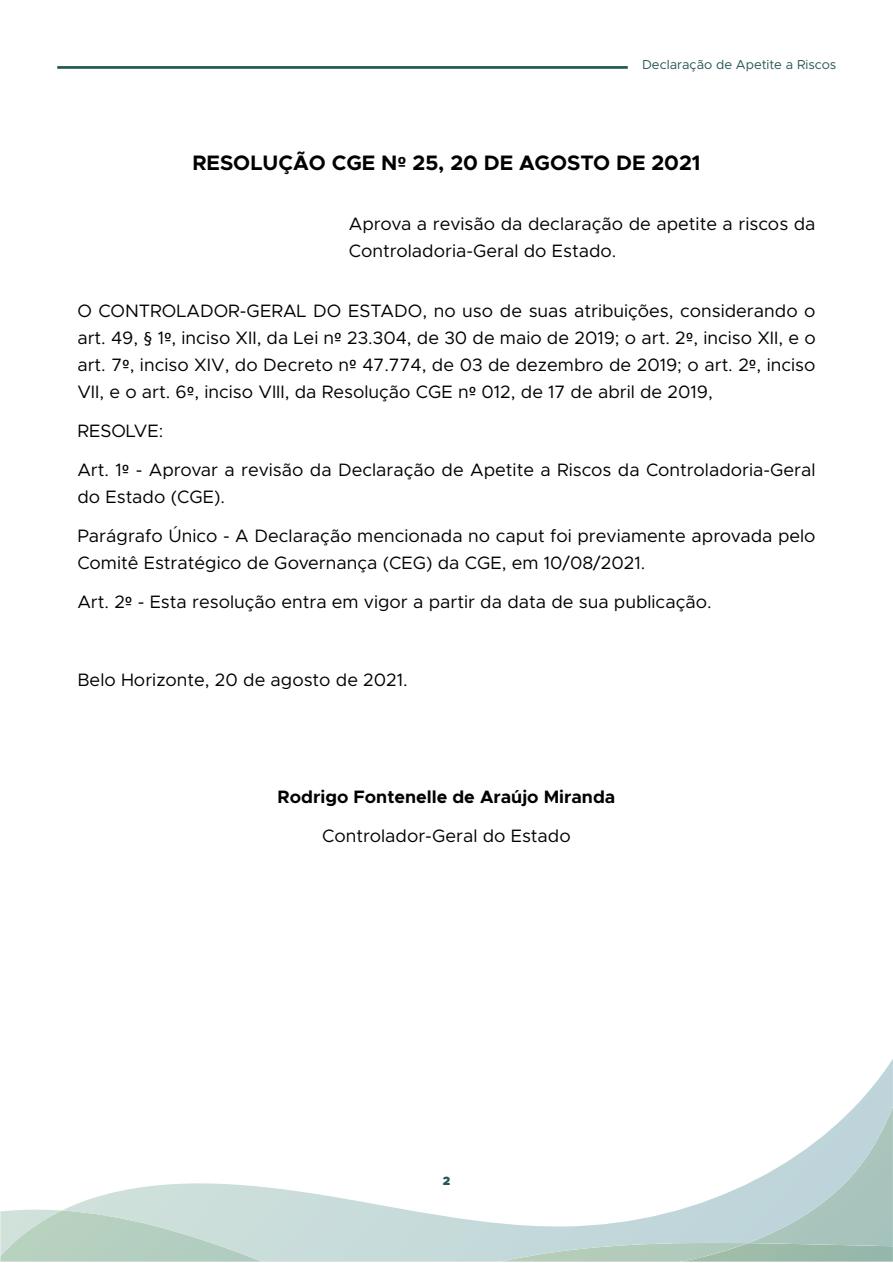
<style>
.page{position:relative;width:893px;height:1263px;background:#fff}
.page>*{position:absolute;margin:0;border:0;box-sizing:border-box;transform-origin:0 0}
.t1{font:700 21px "Metropolis";color:#000}
.t2{font:18px/27px "Metropolis";color:#000}
.t3{font:700 18px "Metropolis";color:#000}
.t4{font:13.05px "Metropolis";color:#265754}
.t5{font:900 12px "Metropolis";color:#265754}
.s1{font-family:"Calibri"}
</style>
<div class="page">
<hr style="left:57px;top:66px;width:571px;height:3px;background:#265754">
<svg style="left:65px;top:1059px;width:828px;height:203px"></svg>
<svg style="left:495px;top:1106px;width:398px;height:156px"></svg>
<img style="left:681px;top:1243px;width:212px;height:19px">
<svg style="left:25px;top:1209px;width:240px;height:53px"></svg>
<img style="left:0;top:1210px;width:262px;height:52px">
<p class="t4" style="left:642px;top:56px;width:196px">Declaração de Apetite a Riscos</p>
<p class="t1" style="left:192px;top:149px;width:510px">RESOLUÇÃO CGE N<span class="s1">º</span> 25, 20 DE AGOSTO DE 2021</p>
<p class="t2" style="left:349px;top:210px;width:468px">Aprova a revisão da declaração de apetite a riscos da<br>Controladoria-Geral do Estado.</p>
<p class="t2" style="left:77px;top:297px;width:740px;text-align:justify">O CONTROLADOR-GERAL DO ESTADO, no uso de suas atribuições, considerando o art. 49, <span class="s1">§</span> 1<span class="s1">º</span>, inciso XII, da Lei n<span class="s1">º</span> 23.304, de 30 de maio de 2019; o art. 2<span class="s1">º</span>, inciso XII, e o art. 7<span class="s1">º</span>, inciso XIV, do Decreto n<span class="s1">º</span> 47.774, de 03 de dezembro de 2019; o art. 2<span class="s1">º</span>, inciso VII, e o art. 6<span class="s1">º</span>, inciso VIII, da Resolução CGE n<span class="s1">º</span> 012, de 17 de abril de 2019,</p>
<p class="t2" style="left:77px;top:411px;width:740px;line-height:39px">RESOLVE:<br>Art. 1<span class="s1">º</span> - Aprovar a revisão da Declaração de Apetite a Riscos da Controladoria-Geral</p>
<p class="t2" style="left:77px;top:477px;width:740px;line-height:39px">do Estado (CGE).<br>Parágrafo Único - A Declaração mencionada no caput foi previamente aprovada pelo</p>
<p class="t2" style="left:77px;top:543px;width:636px;line-height:39px">Comitê Estratégico de Governança (CEG) da CGE, em 10/08/2021.<br>Art. 2<span class="s1">º</span> - Esta resolução entra em vigor a partir da data de sua publicação.</p>
<p class="t2" style="left:77px;top:666px;width:332px">Belo Horizonte, 20 de agosto de 2021.</p>
<p class="t3" style="left:278px;top:785px;width:339px">Rodrigo Fontenelle de Araújo Miranda</p>
<p class="t2" style="left:322px;top:822px;width:250px">Controlador-Geral do Estado</p>
<p class="t5" style="left:443px;top:1173px;width:9px">2</p>
</div>
